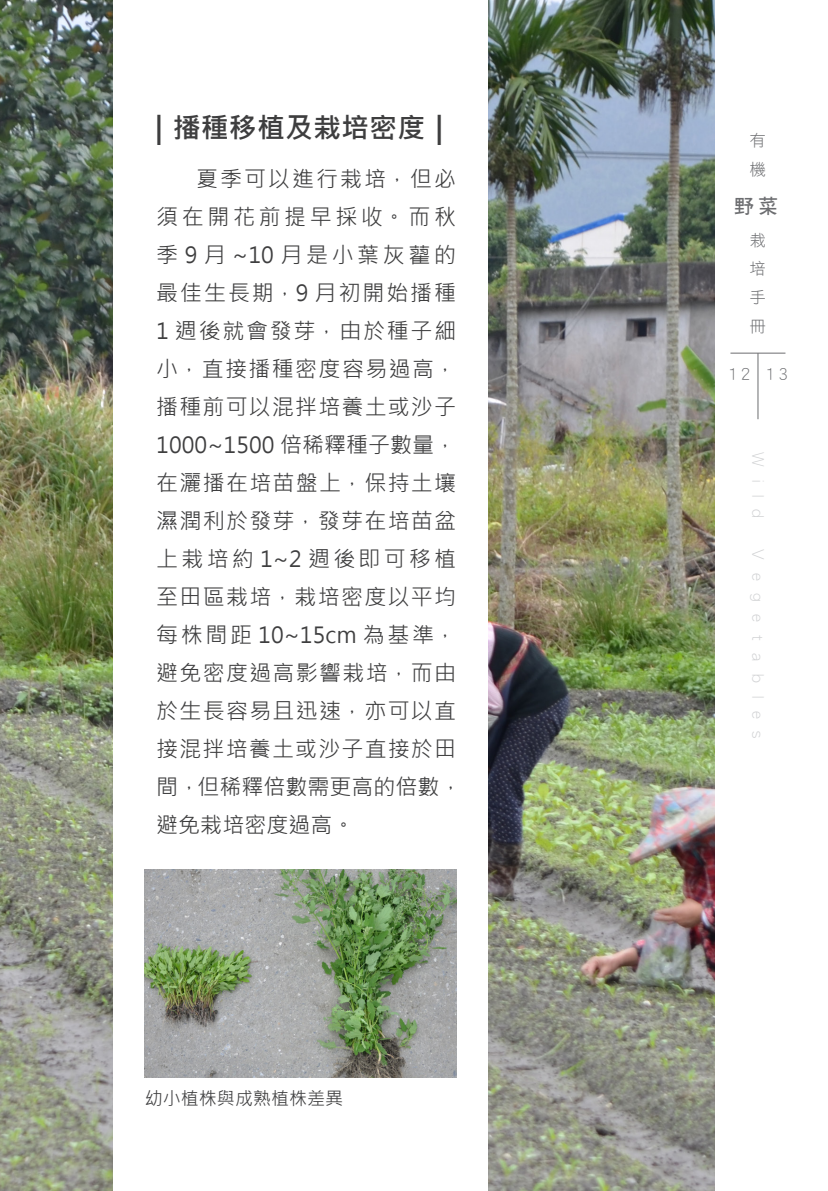
<style>
.page{position:relative;width:828px;height:1191px;background:#fff}
.page>*{position:absolute;margin:0;border:0;box-sizing:border-box;transform-origin:0 0}
.內文標題{font:700 28px "Microsoft Jheng Hei";color:#3e3e3f}
.內文{font:22px/38px "Microsoft Jheng Hei";letter-spacing:.055em;color:#3e3e3f}
.t1{font:20px "DF Hei W7 WINP BF";color:#6c6d70}
.圖說{font:18px "Microsoft Jheng Hei";color:#3e3e3f}
.t2{font:16px "DF Hei W3 WINP BF";letter-spacing:.8em;color:#d1d2d4}
.大標-英文{font:16px/28.8px "DF Hei W3 WINP BF";color:#6c6d70;text-align:justify}
</style>
<div class="page">
<hr style="left:730px;top:353px;width:55px;height:1px;background:#6c6d70">
<hr style="left:757px;top:353px;width:1px;height:66px;background:#6c6d70">
<img style="left:0;top:0;width:714px;height:1191px">
<div style="left:113px;top:0;width:375px;height:1191px;background:#fff"></div>
<img style="left:145px;top:870px;width:311px;height:207px">
<p class="內文標題" style="left:145px;top:110px;width:309px">｜播種移植及栽培密度｜</p>
<p class="內文" style="left:156px;top:160px;width:307px;text-indent:40px">夏季可以進行栽培，但必須在開花前提早採收。而秋季 9 月 ~10 月是小葉灰藋的最佳生長期，9 月初開始播種<br>1 週後就會發芽，由於種子細小，直接播種密度容易過高，播種前可以混拌培養土或沙子<br>1000~1500 倍稀釋種子數量，在灑播在培苗盤上，保持土壤濕潤利於發芽，發芽在培苗盆上栽培約 1~2 週後即可移植至田區栽培，栽培密度以平均每株間距 10~15cm 為基準，避免密度過高影響栽培，而由於生長容易且迅速，亦可以直接混拌培養土或沙子直接於田間，但稀釋倍數需更高的倍數，避免栽培密度過高。</p>
<p class="圖說" style="left:145px;top:1087px;width:199px">幼小植株與成熟植株差異</p>
<p class="大標-英文" style="left:750px;top:126px;width:17px">有機</p>
<p class="t1" style="left:734px;top:196px;width:45px">野菜</p>
<p class="大標-英文" style="left:750px;top:225px;width:17px">栽培手冊</p>
<p class="大標-英文" style="left:728px;top:359px;width:24px">12</p>
<p class="大標-英文" style="left:765px;top:359px;width:24px">13</p>
<p class="t2" style="left:766px;top:452px;width:68px;rotate:90deg">Wild</p>
<p class="t2" style="left:766px;top:549px;width:191px;rotate:90deg">Vegetables</p>
</div>
